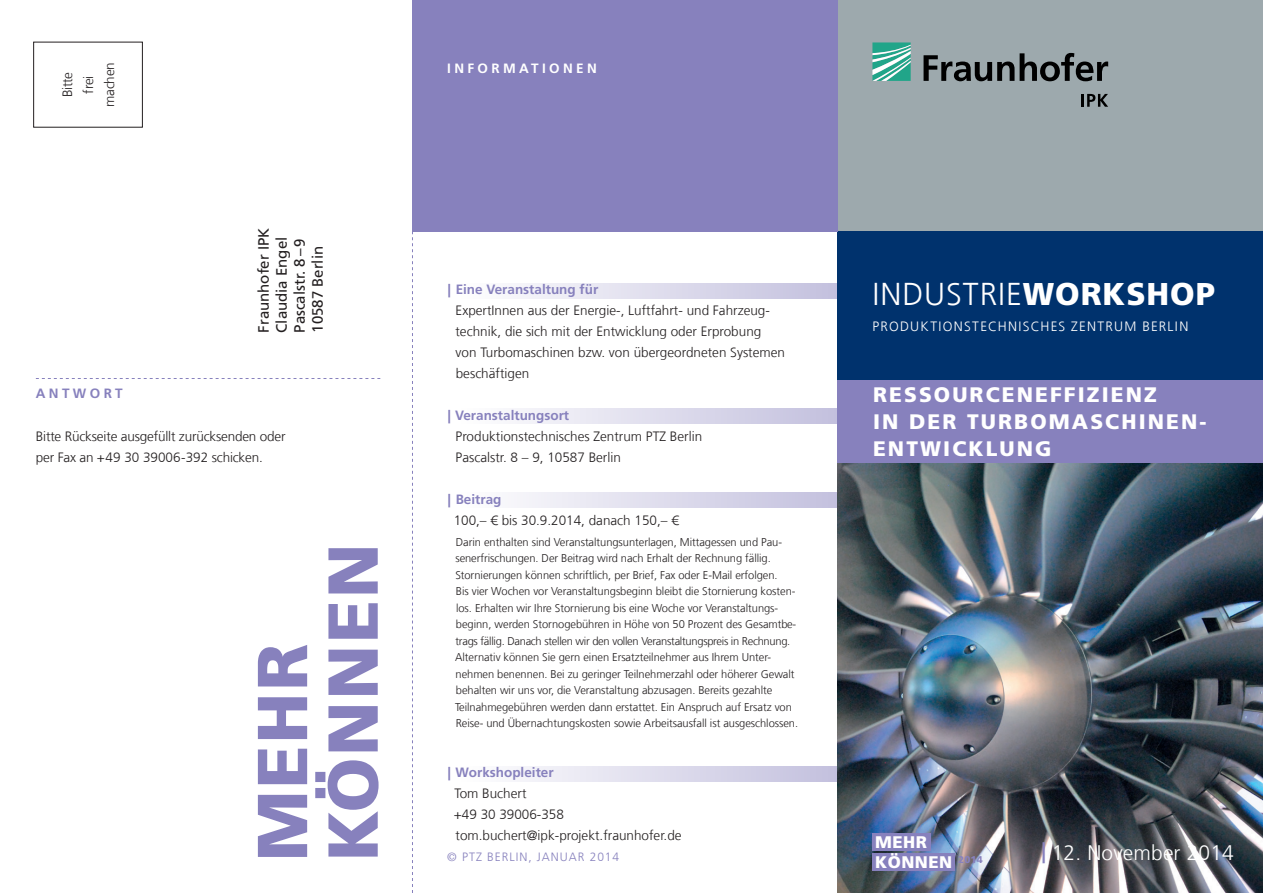
<style>
.page{position:relative;width:1263px;height:893px;background:#fff}
.page>*{position:absolute;margin:0;border:0;box-sizing:border-box;transform-origin:0 0}
.t1{font:900 70.5px/70.5px "Frutiger LT Com";letter-spacing:.025em;color:#8781bd}
.t2{font:300 31.5px "Frutiger LT Com";color:#fff}
.t3{font:900 31.5px "Frutiger LT Com";letter-spacing:.03em;color:#fff}
.t4{font:900 21px/27px "Frutiger LT Com";letter-spacing:.1em;color:#fff}
.t5{font:300 21px "Frutiger LT Com";letter-spacing:.005em;color:#fff}
.t6{font:900 16.8px "Frutiger LT Com";letter-spacing:.03em;color:#fff}
.t7{font:15px/18px "Frutiger LT Com";color:#231f20}
.t8{font:300 13.5px/21px "Frutiger LT Com";color:#231f20}
.t9{font:300 13.5px "Frutiger LT Com";letter-spacing:.095em;color:#fff}
.t10{font:700 13.5px "Frutiger LT Com";letter-spacing:.25em;color:#fff}
.t11{font:700 13.5px "Frutiger LT Com";letter-spacing:.25em;color:#8781bd}
.t12{font:300 12px "Frutiger LT Com";letter-spacing:.08em;color:#8781bd}
.t13{font:300 11.25px/16.5px "Frutiger LT Com";letter-spacing:-.005em;color:#231f20}
.s1{font-weight:900;color:#8781bd}
.s2{font-weight:700;color:#8781bd}
</style>
<div class="page">
<svg style="left:520px;top:283px;width:318px;height:15px;background:#dbd9eb"></svg>
<div style="left:413px;top:408px;width:425px;height:16px;background:linear-gradient(to right,#fff,#c4c1de)"></div>
<svg style="left:520px;top:493px;width:318px;height:15px;background:#dbd9eb"></svg>
<svg style="left:520px;top:766px;width:318px;height:15px;background:#dbd9ea"></svg>
<div style="left:838px;top:0;width:425px;height:380px;background:#9da9ad"></div>
<div style="left:838px;top:231px;width:425px;height:231px;background:#00326d"></div>
<img style="left:838px;top:462px;width:425px;height:431px">
<div style="left:838px;top:380px;width:425px;height:82px;background:#8781bd"></div>
<div style="left:412px;top:0;width:426px;height:231px;background:#8781bd"></div>
<svg style="left:412px;top:231px;width:1px;height:662px"></svg>
<svg style="left:36px;top:378px;width:344px;height:1px"></svg>
<div style="left:872px;top:833px;width:59px;height:17px;background:#8781bd"></div>
<div style="left:872px;top:853px;width:83px;height:18px;background:#8781bd"></div>
<div style="left:33px;top:42px;width:110px;height:86px;border:1px solid #231f20"></div>
<svg style="left:872px;top:43px;width:39px;height:38px"></svg>
<svg style="left:923px;top:53px;width:185px;height:28px"></svg>
<svg style="left:1081px;top:94px;width:27px;height:13px"></svg>
<p class="t8" style="left:57px;top:107px;width:46px;text-align:center;rotate:-90deg">Bitte frei machen</p>
<p class="t11" style="left:36px;top:386px;width:88px">Antwort</p>
<h3 class="t7" style="left:255px;top:333px;width:107px;rotate:-90deg">Fraunhofer IPK<br>Claudia Engel<br>Pascalstr. 8–9<br>10587 Berlin</h3>
<p class="t8" style="left:36px;top:426px;width:251px">Bitte Rückseite ausgefüllt zurücksenden oder per Fax an +49 30 39006-392 schicken.</p>
<h1 class="t1" style="left:247px;top:861px;width:319px;rotate:-90deg">MEHR<br>KÖNNEN</h1>
<p class="t10" style="left:447px;top:61px;width:151px">informationen</p>
<h2 class="t2" style="left:872px;top:276px;width:48px">industrie</h2>
<h2 class="t3" style="left:1023px;top:276px;width:194px">WORKSHOP</h2>
<p class="t9" style="left:872px;top:319px;width:177px">Produ ktionstech nisches</p>
<p class="t9" style="left:1071px;top:319px;width:37px">Zentrum</p>
<p class="t9" style="left:1142px;top:319px;width:16px">Berli</p>
<p class="t9" style="left:1179px;top:319px;width:11px">n</p>
<p class="t8" style="left:455px;top:279px;width:331px;text-indent:-8px"><span class="s1">|</span> <span class="s2">Eine Veranstaltung für<br></span>ExpertInnen aus der Energie-, Luftfahrt- und Fahrzeug&shy;technik, die sich mit der Entwicklung oder Erprobung von Turbomaschinen bzw. von übergeordneten Systemen beschäftigen</p>
<p class="t8" style="left:456px;top:405px;width:248px;text-indent:-8px"><span class="s1">|</span> <span class="s2">Veranstaltungsort<br></span>Produktionstechnisches Zentrum PTZ Berlin<br>Pascalstr. 8 – 9, 10587 Berlin</p>
<p class="t8" style="left:454px;top:489px;width:227px;text-indent:-6px"><span class="s1">|</span> <span class="s2">Beitrag<br></span>100,– € bis 30.9.2014, danach 150,– €</p>
<p class="t13" style="left:455px;top:534px;width:345px">Darin enthalten sind Veranstaltungsunterlagen, Mittagessen und Pau&shy;senerfrischungen. Der Beitrag wird nach Erhalt der Rechnung fällig.<br>Stornierungen können schriftlich, per Brief, Fax oder E-Mail erfolgen.<br>Bis vier Wochen vor Veranstaltungsbeginn bleibt die Stornierung kosten&shy;los. Erhalten wir Ihre Stornierung bis eine Woche vor Veranstaltungs&shy;beginn, werden Stornogebühren in Höhe von 50 Prozent des Gesamtbe&shy;trags fällig. Danach stellen wir den vollen Veranstaltungspreis in Rechnung.<br>Alternativ können Sie gern einen Ersatzteilnehmer aus Ihrem Unter&shy;nehmen benennen. Bei zu geringer Teilnehmerzahl oder höherer Gewalt behalten wir uns vor, die Veranstaltung abzusagen. Bereits gezahlte Teilnahmegebühren werden dann erstattet. Ein Anspruch auf Ersatz von Reise- und Übernachtungskosten sowie Arbeitsausfall ist ausgeschlossen.</p>
<p class="t8" style="left:454px;top:762px;width:229px;text-indent:-6px"><span class="s1">|</span> <span class="s2">Workshopleiter<br></span>Tom Buchert<br>+49 30 39006-358 tom.buchert@ipk-projekt.fraunhofer.de</p>
<h3 class="t4" style="left:873px;top:381px;width:335px">RESSOURCENEFFIZIENZ<br>IN DER TURBOMASCHINEN-<br>ENTWICKLUNG</h3>
<h3 class="t6" style="left:875px;top:832px;width:53px">MEHR</h3>
<h3 class="t5" style="left:1041px;top:840px;width:194px"><span class="s2">|</span> 12. November 2014</h3>
<p class="t12" style="left:447px;top:850px;width:55px">© PTZ Berli</p>
<p class="t12" style="left:519px;top:850px;width:50px">n, Januar</p>
<p class="t12" style="left:590px;top:850px;width:31px">2014</p>
<h3 class="t6" style="left:875px;top:852px;width:109px">KÖNNEN <sup>2014</sup></h3>
</div>
